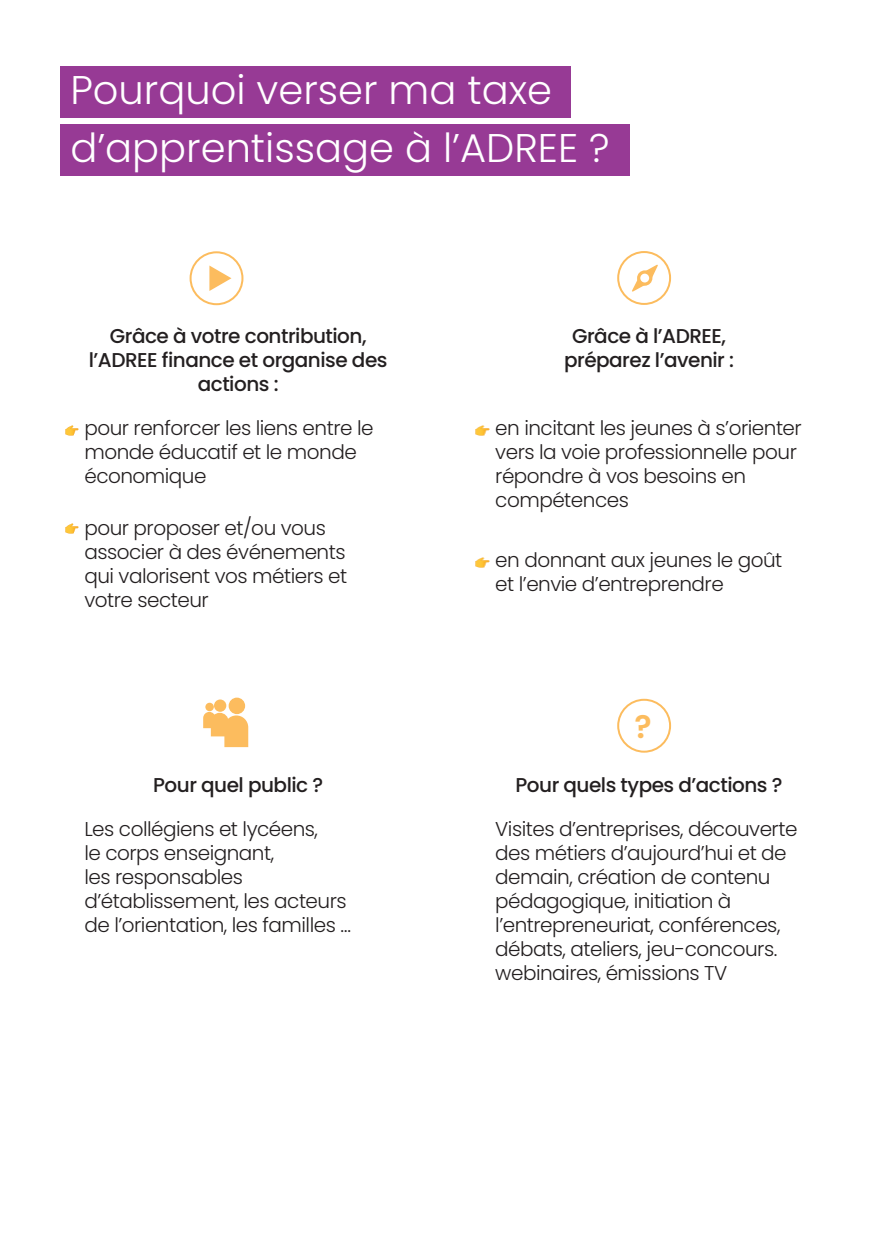
<style>
.page{position:relative;width:896px;height:1248px;background:#fff}
.page>*{position:absolute;margin:0;border:0;box-sizing:border-box;transform-origin:0 0}
.t1{font:300 40px/58px "Poppins";color:#fff}
.t2{font:600 32px "Poppins";color:#fcbc5e}
.t3{font:300 20px/24px "Poppins";letter-spacing:-.025em;color:#231f20}
.t4{font:500 20px/24px "Poppins";letter-spacing:-.025em;color:#231f20;text-align:center}
</style>
<div class="page">
<div style="left:60px;top:66px;width:511px;height:51px;background:#973a95"></div>
<div style="left:60px;top:124px;width:570px;height:51px;background:#973a95"></div>
<div style="left:190px;top:251px;width:53px;height:54px;border:2px solid #fcbc5e;border-radius:50%"></div>
<svg style="left:209px;top:265px;width:22px;height:26px"></svg>
<div style="left:617px;top:251px;width:54px;height:54px;border:2px solid #fcbc5e;border-radius:50%"></div>
<svg style="left:632px;top:264px;width:26px;height:28px"></svg>
<svg style="left:637px;top:270px;width:15px;height:16px"></svg>
<div style="left:640px;top:273px;width:9px;height:9px;background:#fff;border-radius:50%"></div>
<div style="left:617px;top:698px;width:54px;height:54px;border:2px solid #fcbc5e;border-radius:50%"></div>
<div style="left:229px;top:697px;width:16px;height:17px;background:#fcbc5e;border-radius:50%"></div>
<div style="left:214px;top:699px;width:12px;height:12px;background:#fcbc5e;border-radius:50%"></div>
<svg style="left:205px;top:702px;width:9px;height:9px"></svg>
<svg style="left:203px;top:711px;width:45px;height:36px"></svg>
<img style="left:65px;top:425px;width:14px;height:11px">
<img style="left:65px;top:523px;width:14px;height:11px">
<img style="left:475px;top:425px;width:14px;height:11px">
<img style="left:475px;top:557px;width:14px;height:11px">
<h1 class="t1" style="left:70px;top:61px;width:541px">Pourquoi verser ma taxe d’apprentissage à l’ADREE ?</h1>
<p class="t4" style="left:89px;top:324px;width:300px">Grâce à votre contribution, l’ADREE finance et organise des actions :</p>
<p class="t3" style="left:84px;top:415px;width:291px">pour renforcer les liens entre le monde éducatif et le monde économique</p>
<p class="t3" style="left:84px;top:516px;width:264px">pour proposer et/ou vous associer à des événements qui valorisent vos métiers et votre secteur</p>
<p class="t4" style="left:153px;top:772px;width:171px">Pour quel public ?</p>
<p class="t3" style="left:84px;top:817px;width:268px">Les collégiens et lycéens,<br>le corps enseignant,<br>les responsables d’établissement, les acteurs de l’orientation, les familles …</p>
<p class="t4" style="left:564px;top:324px;width:171px">Grâce à l’ADREE, préparez l’avenir :</p>
<p class="t3" style="left:495px;top:415px;width:308px">en incitant les jeunes à s’orienter vers la voie professionnelle pour répondre à vos besoins en compétences</p>
<p class="t3" style="left:495px;top:548px;width:289px">en donnant aux jeunes le goût et l’envie d’entreprendre</p>
<h2 class="t2" style="left:634px;top:708px;width:19px">?</h2>
<p class="t4" style="left:515px;top:772px;width:268px">Pour quels types d’actions ?</p>
<p class="t3" style="left:495px;top:817px;width:304px">Visites d’entreprises, découverte des métiers d’aujourd’hui et de demain, création de contenu pédagogique, initiation à l’entrepreneuriat, conférences, débats, ateliers, jeu-concours. webinaires, émissions TV</p>
</div>
